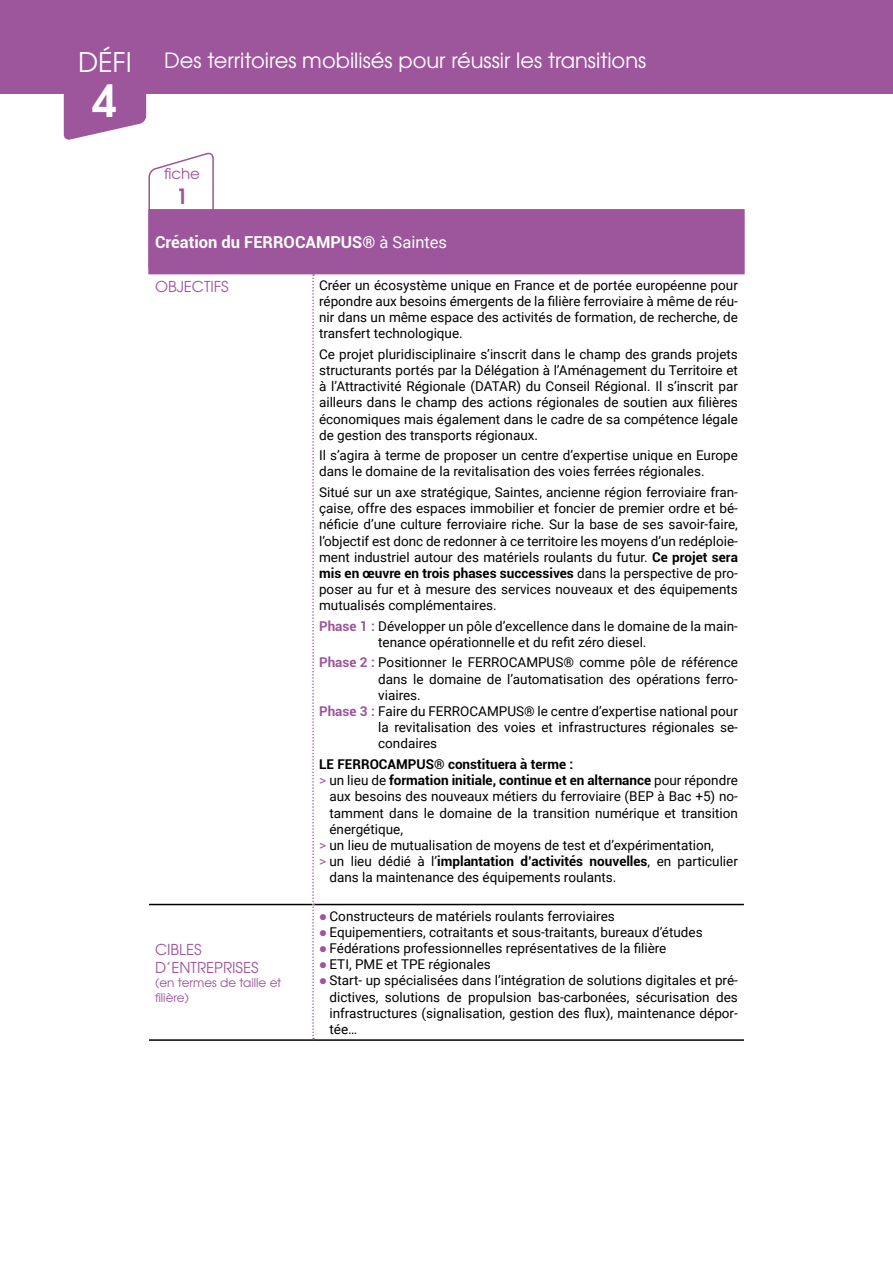
<style>
.page{position:relative;width:893px;height:1263px;background:#fff}
.page>*{position:absolute;margin:0;border:0;box-sizing:border-box;transform-origin:0 0}
.t1{font:700 44.25px "Te X Gyre Adventor";color:#fff}
.t2{font:21px "Te X Gyre Adventor";color:#fff}
.t3{font:700 21px "Te X Gyre Adventor";color:#9d559c}
.t4{font:700 16.5px "Roboto";color:#fff}
.t5{font:15px/18px "Te X Gyre Adventor";color:#9d559c}
.t6{font:13.5px/16.2px "Roboto";color:#000;text-align:justify}
.t7{font:700 13.5px "Roboto";color:#000}
.t8{font:12px/14.4px "Te X Gyre Adventor";color:#9d559c}
.s1{font-size:27px}
.s2{font-weight:400}
.s3{font-weight:700}
.s4{font-weight:700;color:#9d559c}
.s5{font-weight:400;color:#9d559c}
.s6{color:#9d559c}
</style>
<div class="page">
<svg style="left:148px;top:153px;width:67px;height:122px"></svg>
<div style="left:0;top:0;width:893px;height:94px;background:#9d559c"></div>
<svg style="left:64px;top:94px;width:82px;height:46px"></svg>
<div style="left:149px;top:210px;width:595px;height:64px;background:#9d559c"></div>
<hr style="left:149px;top:904px;width:163px;height:1px;background:#000">
<hr style="left:314px;top:904px;width:430px;height:1px;background:#000">
<hr style="left:149px;top:1039px;width:164px;height:2px;background:#000">
<hr style="left:313px;top:1039px;width:431px;height:2px;background:#000">
<hr style="left:148px;top:209px;width:165px;height:2px;background:#9d559c">
<hr style="left:148px;top:211px;width:2px;height:62px;background:#9d559c">
<hr style="left:313px;top:209px;width:432px;height:2px;background:#9d559c">
<hr style="left:743px;top:211px;width:2px;height:62px;background:#9d559c">
<svg style="left:312px;top:274px;width:2px;height:765px"></svg>
<hr style="left:148px;top:273px;width:165px;height:1px;background:#9d559c">
<hr style="left:313px;top:273px;width:432px;height:1px;background:#9d559c">
<h2 class="t2" style="left:78px;top:44px;width:570px"><span class="s1">DÉFI</span> Des territoires mobilisés pour réussir les transitions</h2>
<h1 class="t1" style="left:93px;top:62px;width:26px">4</h1>
<p class="t5" style="left:164px;top:163px;width:37px">fiche</p>
<h2 class="t3" style="left:176px;top:178px;width:13px">1</h2>
<p class="t4" style="left:155px;top:230px;width:294px">Création du FERROCAMPUS® <span class="s2">à Saintes</span></p>
<p class="t5" style="left:155px;top:276px;width:75px">OBJECTIFS</p>
<p class="t6" style="left:319px;top:276px;width:420px">Créer un écosystème unique en France et de portée européenne pour répondre aux besoins émergents de la filière ferroviaire à même de réu&shy;nir dans un même espace des activités de formation, de recherche, de transfert technologique.</p>
<p class="t6" style="left:319px;top:345px;width:420px">Ce projet pluridisciplinaire s’inscrit dans le champ des grands projets structurants portés par la Délégation à l’Aménagement du Territoire et à l’Attractivité Régionale (DATAR) du Conseil Régional. Il s’inscrit par ailleurs dans le champ des actions régionales de soutien aux filières économiques mais également dans le cadre de sa compétence légale de gestion des transports régionaux.</p>
<p class="t6" style="left:319px;top:447px;width:420px">Il s’agira à terme de proposer un centre d’expertise unique en Europe dans le domaine de la revitalisation des voies ferrées régionales.</p>
<p class="t6" style="left:319px;top:483px;width:420px">Situé sur un axe stratégique, Saintes, ancienne région ferroviaire fran&shy;çaise, offre des espaces immobilier et foncier de premier ordre et bé&shy;néficie d’une culture ferroviaire riche. Sur la base de ses savoir-faire, l’objectif est donc de redonner à ce territoire les moyens d’un redéploie&shy;ment industriel autour des matériels roulants du futur. <span class="s3">Ce projet sera mis en œuvre en trois phases successives</span> dans la perspective de pro&shy;poser au fur et à mesure des services nouveaux et des équipements mutualisés complémentaires.</p>
<p class="t6" style="left:378px;top:617px;width:361px;text-indent:-59px"><span class="s4">Phase 1 :</span> Développer un pôle d’excellence dans le domaine de la main&shy;tenance opérationnelle et du refit zéro diesel.</p>
<p class="t6" style="left:319px;top:654px;width:420px"><span class="s4">Phase 2 :</span> Positionner le FERROCAMPUS® comme pôle de référence</p>
<p class="t6" style="left:378px;top:670px;width:361px">dans le domaine de l’automatisation des opérations ferro-</p>
<p class="t6" style="left:378px;top:686px;width:44px">viaires.</p>
<p class="t6" style="left:319px;top:703px;width:420px"><span class="s4">Phase 3 :</span> Faire du FERROCAMPUS® le centre d’expertise national pour</p>
<p class="t6" style="left:378px;top:719px;width:361px">la revitalisation des voies et infrastructures régionales se-</p>
<p class="t6" style="left:378px;top:735px;width:61px">condaires</p>
<p class="t7" style="left:319px;top:755px;width:256px">LE FERROCAMPUS® constituera à terme :</p>
<p class="t7" style="left:319px;top:771px;width:420px"><span class="s5">&gt;</span> <span class="s2">un lieu de</span> formation initiale, continue et en alternance <span class="s2">pour répondre</span></p>
<p class="t6" style="left:329px;top:788px;width:410px">aux besoins des nouveaux métiers du ferroviaire (BEP à Bac +5) no-</p>
<p class="t6" style="left:329px;top:804px;width:410px">tamment dans le domaine de la transition numérique et transition</p>
<p class="t6" style="left:329px;top:820px;width:75px">énergétique,</p>
<p class="t6" style="left:319px;top:836px;width:396px"><span class="s6">&gt;</span> un lieu de mutualisation de moyens de test et d’expérimentation,</p>
<p class="t7" style="left:319px;top:852px;width:420px"><span class="s5">&gt;</span> <span class="s2">un lieu dédié à l’</span>implantation d’activités nouvelles<span class="s2">, en particulier</span></p>
<p class="t6" style="left:329px;top:869px;width:288px">dans la maintenance des équipements roulants.</p>
<p class="t5" style="left:155px;top:939px;width:105px">CIBLES<br>D’ENTREPRISES</p>
<p class="t8" style="left:155px;top:975px;width:128px">(en termes de taille et filière)</p>
<p class="t6" style="left:319px;top:907px;width:297px"><span class="s6">●</span> Constructeurs de matériels roulants ferroviaires</p>
<p class="t6" style="left:319px;top:923px;width:385px"><span class="s6">●</span> Equipementiers, cotraitants et sous-traitants, bureaux d’études</p>
<p class="t6" style="left:319px;top:940px;width:349px"><span class="s6">●</span> Fédérations professionnelles représentatives de la filière</p>
<p class="t6" style="left:319px;top:956px;width:173px"><span class="s6">●</span> ETI, PME et TPE régionales</p>
<p class="t6" style="left:329px;top:972px;width:410px;text-indent:-10px"><span class="s6">●</span> Start- up spécialisées dans l’intégration de solutions digitales et pré&shy;dictives, solutions de propulsion bas-carbonées, sécurisation des infrastructures (signalisation, gestion des flux), maintenance dépor&shy;tée…</p>
</div>
